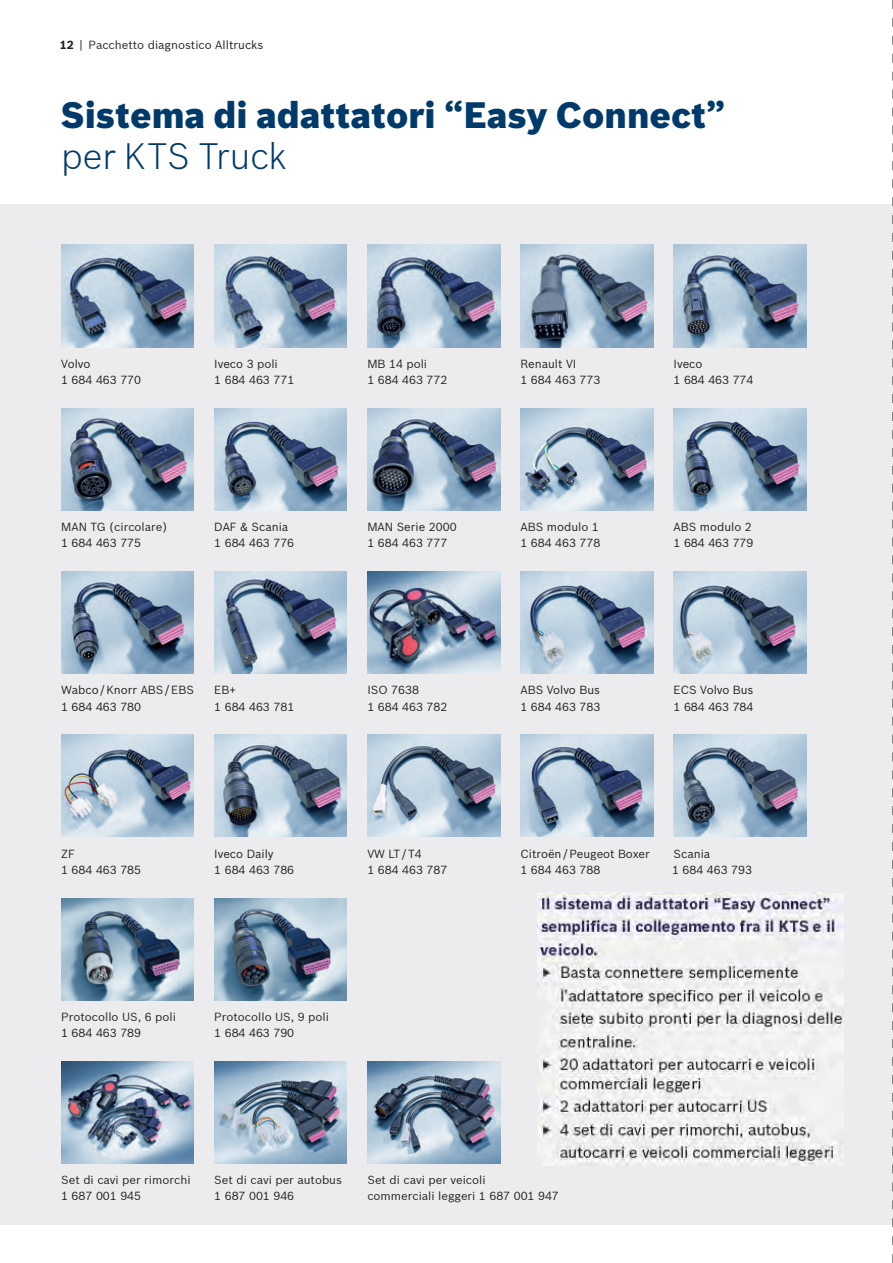
<style>
.page{position:relative;width:893px;height:1263px;background:#fff}
.page>*{position:absolute;margin:0;border:0;box-sizing:border-box;transform-origin:0 0}
.t1{font:900 36px "Bosch Sans";color:#003a6a}
.t2{font:300 36px "Bosch Sans";color:#003a6a}
.t3{font:11.55px/16.4px "Bosch Sans";color:#231f20}
.t4{font:11.55px/16.4px "Bosch Sans";color:#231f20}
.s1{font-weight:700}
.s2{font-style:inherit}
</style>
<div class="page">
<div style="left:0;top:204px;width:893px;height:1021px;background:#ececee"></div>
<img style="left:61px;top:245px;width:133px;height:102px">
<img style="left:61px;top:408px;width:133px;height:102px">
<img style="left:61px;top:571px;width:133px;height:103px">
<img style="left:61px;top:735px;width:133px;height:102px">
<img style="left:61px;top:898px;width:133px;height:102px">
<img style="left:61px;top:1061px;width:133px;height:102px">
<img style="left:214px;top:245px;width:133px;height:102px">
<img style="left:214px;top:408px;width:133px;height:102px">
<img style="left:214px;top:571px;width:133px;height:103px">
<img style="left:214px;top:735px;width:133px;height:102px">
<img style="left:214px;top:898px;width:133px;height:102px">
<img style="left:214px;top:1061px;width:133px;height:102px">
<img style="left:367px;top:245px;width:133px;height:102px">
<img style="left:367px;top:408px;width:133px;height:102px">
<img style="left:367px;top:571px;width:133px;height:103px">
<img style="left:367px;top:735px;width:133px;height:102px">
<img style="left:367px;top:1061px;width:133px;height:102px">
<img style="left:520px;top:245px;width:133px;height:102px">
<img style="left:520px;top:408px;width:133px;height:102px">
<img style="left:520px;top:571px;width:133px;height:103px">
<img style="left:520px;top:735px;width:133px;height:102px">
<img style="left:674px;top:245px;width:132px;height:102px">
<img style="left:674px;top:408px;width:132px;height:102px">
<img style="left:674px;top:571px;width:132px;height:103px">
<img style="left:674px;top:735px;width:132px;height:102px">
<svg style="left:892px;top:0;width:1px;height:1263px"></svg>
<img style="left:538px;top:894px;width:306px;height:271px">
<p class="t4" style="left:60px;top:36px;width:205px"><span class="s1">12</span> <span class="s2">|</span> Pacchetto diagnostico <span class="s2">Alltrucks</span></p>
<h1 class="t1" style="left:61px;top:87px;width:666px">Sistema di adattatori “Easy Connect”</h1>
<h1 class="t2" style="left:61px;top:132px;width:227px">per KTS Truck</h1>
<p class="t3" style="left:61px;top:354px;width:81px">Volvo<br>1 684 463 770</p>
<p class="t3" style="left:214px;top:354px;width:81px">Iveco 3 <span class="s2">poli<br></span>1 684 463 771</p>
<p class="t3" style="left:367px;top:354px;width:81px">MB 14 <span class="s2">poli<br></span>1 684 463 772</p>
<p class="t3" style="left:520px;top:354px;width:81px">Renault VI<br>1 684 463 773</p>
<p class="t3" style="left:674px;top:354px;width:81px">Iveco<br>1 684 463 774</p>
<p class="t3" style="left:61px;top:518px;width:108px">MAN TG (<span class="s2">circolare</span>)<br>1 684 463 775</p>
<p class="t3" style="left:214px;top:518px;width:81px">DAF &amp; Scania<br>1 684 463 776</p>
<p class="t3" style="left:367px;top:518px;width:91px">MAN Serie 2000<br>1 684 463 777</p>
<p class="t3" style="left:520px;top:518px;width:81px">ABS modul<span class="s2">o</span> 1<br>1 684 463 778</p>
<p class="t3" style="left:674px;top:518px;width:81px">ABS modul<span class="s2">o</span> 2<br>1 684 463 779</p>
<p class="t3" style="left:61px;top:681px;width:134px">Wabco/Knorr ABS/EBS<br>1 684 463 780</p>
<p class="t3" style="left:214px;top:681px;width:81px">EB+<br>1 684 463 781</p>
<p class="t3" style="left:367px;top:681px;width:81px">ISO 7638<br>1 684 463 782</p>
<p class="t3" style="left:520px;top:681px;width:81px">ABS Volvo Bus<br>1 684 463 783</p>
<p class="t3" style="left:674px;top:681px;width:81px">ECS Volvo Bus<br>1 684 463 784</p>
<p class="t3" style="left:61px;top:844px;width:81px">ZF<br>1 684 463 785</p>
<p class="t3" style="left:214px;top:844px;width:81px">Iveco Daily<br>1 684 463 786</p>
<p class="t3" style="left:367px;top:844px;width:81px">VW LT/T4<br>1 684 463 787</p>
<p class="t3" style="left:520px;top:844px;width:131px">Citroën/Peugeot Boxer<br>1 684 463 788</p>
<p class="t3" style="left:672px;top:844px;width:81px">Scania<br>1 684 463 793</p>
<p class="t4" style="left:61px;top:1008px;width:116px">Protocollo US<span class="s2">, 6</span> poli<br><span class="s2">1 684 463 789</span></p>
<p class="t4" style="left:214px;top:1008px;width:116px">Protocollo US, 9 poli</p>
<p class="t3" style="left:214px;top:1024px;width:81px">1 684 463 790</p>
<p class="t4" style="left:61px;top:1171px;width:131px">Set di cavi per rimorchi</p>
<p class="t3" style="left:61px;top:1187px;width:81px">1 687 001 945</p>
<p class="t4" style="left:214px;top:1171px;width:129px">Set di cavi per autobus</p>
<p class="t3" style="left:214px;top:1187px;width:81px">1 687 001 946</p>
<p class="t4" style="left:367px;top:1171px;width:193px">Set di cavi per veicoli<br>commerciali leggeri 1 <span class="s2">687 001 947</span></p>
</div>
